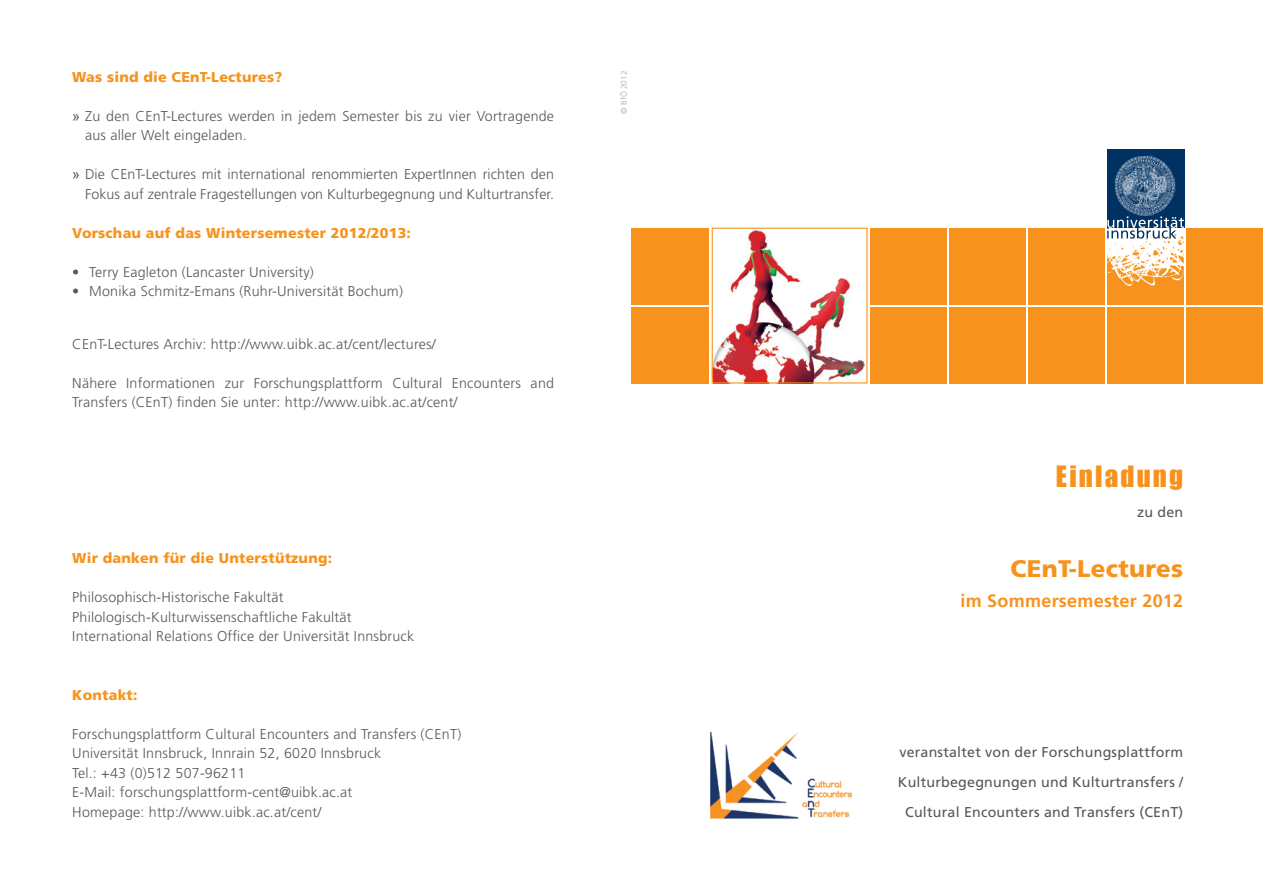
<style>
.page{position:relative;width:1263px;height:893px;background:#fff}
.page>*{position:absolute;margin:0;border:0;box-sizing:border-box;transform-origin:0 0}
.t1{font:27px "Impact";letter-spacing:.08em;color:#f7931d}
.t2{font:900 24px "Frutiger";letter-spacing:.015em;color:#f7931d}
.t3{font:700 18px "Frutiger";letter-spacing:.015em;color:#f7931d}
.t4{font:300 14.25px/19.5px "Frutiger";letter-spacing:.015em;color:#57585a}
.t5{font:14.25px/30px "Frutiger";letter-spacing:.015em;color:#57585a;text-align:center}
.t6{font:900 14.25px "Frutiger";letter-spacing:.015em;color:#f7931d}
.t7{font:300 8.25px "Frutiger";color:#a8a9ad}
.s1{font-family:"Arial";font-weight:400}
</style>
<div class="page">
<div style="left:1107px;top:227px;width:77px;height:77px;background:#f7931d"></div>
<img style="left:1107px;top:239px;width:77px;height:46px">
<div style="left:1107px;top:150px;width:77px;height:78px;background:#003163"></div>
<svg style="left:1107px;top:217px;width:77px;height:22px"></svg>
<img style="left:1114px;top:155px;width:62px;height:62px">
<div style="left:1186px;top:307px;width:77px;height:76px;background:#f7931d"></div>
<div style="left:1186px;top:228px;width:77px;height:76px;background:#f7931d"></div>
<div style="left:1107px;top:307px;width:77px;height:76px;background:#f7931d"></div>
<div style="left:1028px;top:228px;width:77px;height:76px;background:#f7931d"></div>
<div style="left:1028px;top:307px;width:77px;height:76px;background:#f7931d"></div>
<div style="left:949px;top:228px;width:77px;height:76px;background:#f7931d"></div>
<div style="left:949px;top:307px;width:77px;height:76px;background:#f7931d"></div>
<div style="left:870px;top:228px;width:77px;height:76px;background:#f7931d"></div>
<div style="left:870px;top:307px;width:77px;height:76px;background:#f7931d"></div>
<div style="left:631px;top:228px;width:78px;height:76px;background:#f7931d"></div>
<div style="left:631px;top:307px;width:78px;height:76px;background:#f7931d"></div>
<img style="left:710px;top:731px;width:141px;height:88px">
<img style="left:714px;top:230px;width:151px;height:151px">
<div style="left:712px;top:228px;width:155px;height:155px;border:1px solid #f7931d"></div>
<p class="t6" style="left:72px;top:68px;width:212px">Was sind die CEnT-Lectures?</p>
<p class="t4" style="left:85px;top:106px;width:471px;text-indent:-13px"><span class="s1">»</span> Zu den CEnT-Lectures werden in jedem Semester bis zu vier Vortragende aus aller Welt eingeladen.</p>
<p class="t4" style="left:72px;top:165px;width:483px;text-align:right"><span class="s1">»</span> Die CEnT-Lectures mit international renommierten ExpertInnen richten den<br>Fokus auf zentrale Fragestellungen von Kulturbegegnung und Kulturtransfer.</p>
<p class="t6" style="left:72px;top:224px;width:340px">Vorschau auf das Wintersemester 2012/2013:</p>
<p class="t4" style="left:72px;top:262px;width:243px">• Terry Eagleton (Lancaster University)</p>
<p class="t4" style="left:72px;top:282px;width:332px">• Monika Schmitz-Emans (Ruhr-Universität Bochum)</p>
<p class="t4" style="left:72px;top:334px;width:365px">CEnT-Lectures Archiv: http://www.uibk.ac.at/cent/lectures/</p>
<p class="t4" style="left:72px;top:373px;width:483px">Nähere Informationen zur Forschungsplattform Cultural Encounters and<br>Transfers (CEnT) finden Sie unter: http://www.uibk.ac.at/cent/</p>
<p class="t6" style="left:72px;top:550px;width:261px">Wir danken für die Unterstützung:</p>
<p class="t4" style="left:72px;top:588px;width:343px">Philosophisch-Historische Fakultät<br>Philologisch-Kulturwissenschaftliche Fakultät<br>International Relations Office der Universität Innsbruck</p>
<p class="t6" style="left:72px;top:686px;width:67px">Kontakt:</p>
<p class="t4" style="left:72px;top:724px;width:390px">Forschungsplattform Cultural Encounters and Transfers (CEnT)<br>Universität Innsbruck, Innrain 52, 6020 Innsbruck<br>Tel.: +43 (0)512 507-96211<br>E-Mail: forschungsplattform-cent@uibk.ac.at<br>Homepage: http://www.uibk.ac.at/cent/</p>
<p class="t7" style="left:619px;top:114px;width:44px;rotate:-90deg">© BfÖ 2012</p>
<h1 class="t1" style="left:1056px;top:455px;width:129px">Einladung</h1>
<p class="t5" style="left:1137px;top:497px;width:48px">zu den</p>
<h2 class="t2" style="left:1010px;top:554px;width:174px">CEnT-Lectures</h2>
<p class="t3" style="left:960px;top:590px;width:224px">im Sommersemester 2012</p>
<p class="t5" style="left:898px;top:737px;width:287px">veranstaltet von der Forschungsplattform<br>Kulturbegegnungen und Kulturtransfers /<br>Cultural Encounters and Transfers (CEnT)</p>
</div>
